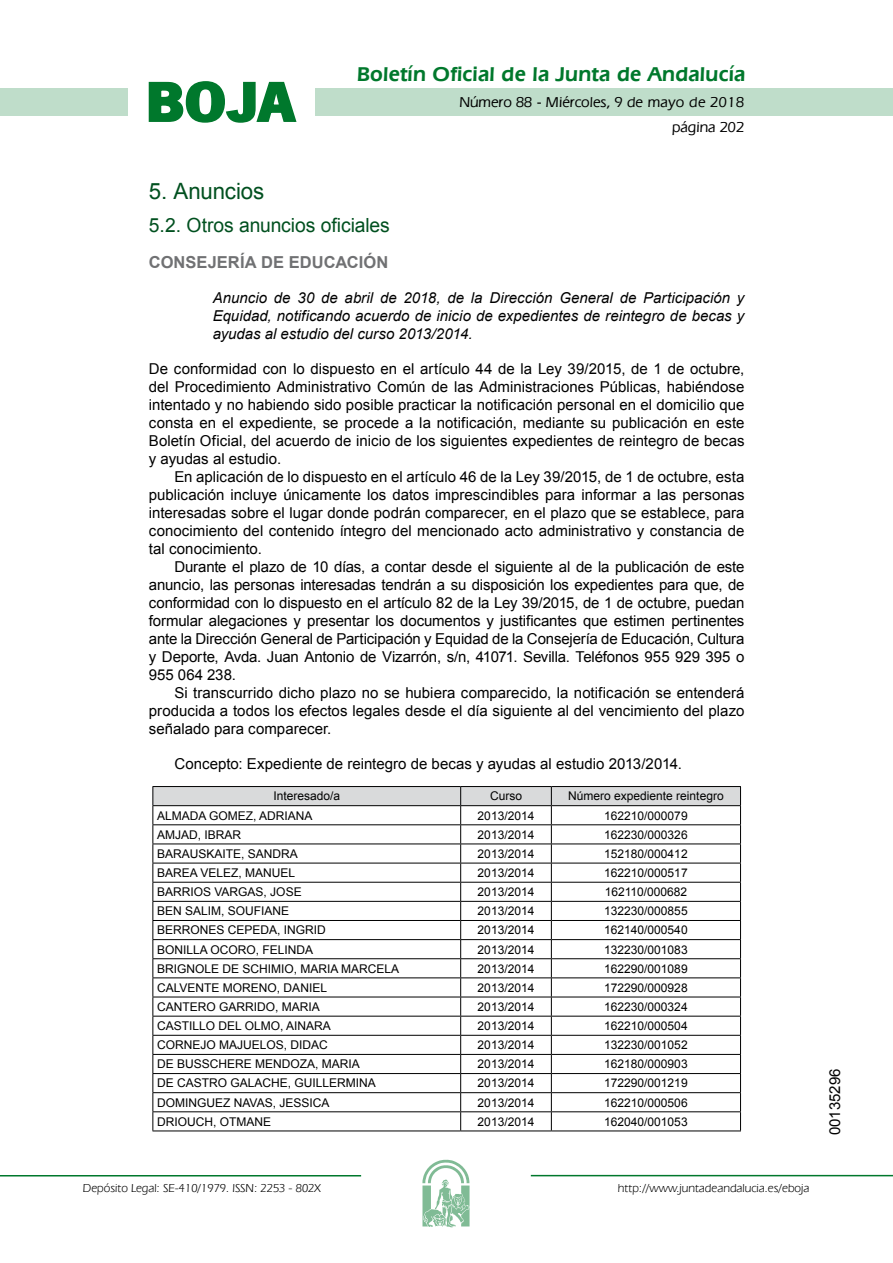
<style>
.page{position:relative;width:893px;height:1263px;background:#fff}
.page>*{position:absolute;margin:0;border:0;box-sizing:border-box;transform-origin:0 0}
.t1{font:700 57.75px "News Got T";color:#00782c;scale:1.14 1}
.t2{font:22.5px "Arial";letter-spacing:-.005em;color:#00501f}
.t3{font:600 21px "Eras IT Cby BT";letter-spacing:.01em;color:#00782c}
.t4{font:19.5px "Arial";letter-spacing:-.005em;color:#00501f}
.t5{font:700 16.5px "Arial";letter-spacing:.005em;color:#707173}
.t6{font:15px/18px "Arial";color:#000;text-align:justify}
.t7{font:italic 15px/18px "Arial";color:#000;text-align:justify}
.t8{font:500 15px/24.5px "Eras IT Cby BT";color:#000;text-align:right}
.t9{font:12px "Arial";color:#000}
.t10{font:12px "Eras IT Cby BT";color:#000}
</style>
<div class="page">
<div style="left:315px;top:88px;width:577px;height:28px;background:#bfddca"></div>
<div style="left:0;top:88px;width:128px;height:28px;background:#bfddca"></div>
<hr style="left:0;top:1175px;width:361px;height:2px;background:#00782c">
<svg style="left:422px;top:1159px;width:47px;height:68px"></svg>
<hr style="left:531px;top:1175px;width:361px;height:1px;background:#00782c">
<svg style="left:148px;top:81px;width:149px;height:42px"></svg>
<hr style="left:152px;top:786px;width:308px;height:1px;background:#000">
<hr style="left:460px;top:786px;width:91px;height:1px;background:#000">
<hr style="left:551px;top:786px;width:190px;height:1px;background:#000">
<svg style="left:152px;top:787px;width:589px;height:344px"></svg>
<hr style="left:152px;top:1131px;width:308px;height:1px;background:#000">
<hr style="left:460px;top:1131px;width:91px;height:1px;background:#000">
<hr style="left:551px;top:1131px;width:190px;height:1px;background:#000">
<h1 class="t1" style="left:145px;top:68px;width:133px">BOJA</h1>
<h3 class="t3" style="left:357px;top:62px;width:390px">Boletín Oficial de la Junta de Andalucía</h3>
<p class="t8" style="left:459px;top:90px;width:286px">Número 88 - Miércoles, 9 de mayo de 2018 página 202</p>
<h2 class="t2" style="left:149px;top:177px;width:117px">5. Anuncios</h2>
<h3 class="t4" style="left:149px;top:212px;width:242px">5.2. Otros anuncios oficiales</h3>
<p class="t5" style="left:149px;top:251px;width:241px">CONSEJERÍA DE EDUCACIÓN</p>
<p class="t7" style="left:213px;top:289px;width:533px">Anuncio de 30 de abril de 2018, de la Dirección General de Participación y Equidad, notificando acuerdo de inicio de expedientes de reintegro de becas y ayudas al estudio del curso 2013/2014.</p>
<p class="t6" style="left:149px;top:360px;width:597px">De conformidad con lo dispuesto en el artículo 44 de la Ley 39/2015, de 1 de octubre, del Procedimiento Administrativo Común de las Administraciones Públicas, habiéndose intentado y no habiendo sido posible practicar la notificación personal en el domicilio que consta en el expediente, se procede a la notificación, mediante su publicación en este Boletín Oficial, del acuerdo de inicio de los siguientes expedientes de reintegro de becas y ayudas al estudio.</p>
<p class="t6" style="left:149px;top:468px;width:597px;text-indent:26px">En aplicación de lo dispuesto en el artículo 46 de la Ley 39/2015, de 1 de octubre, esta publicación incluye únicamente los datos imprescindibles para informar a las personas interesadas sobre el lugar donde podrán comparecer, en el plazo que se establece, para conocimiento del contenido íntegro del mencionado acto administrativo y constancia de tal conocimiento.</p>
<p class="t6" style="left:149px;top:558px;width:597px;text-indent:26px">Durante el plazo de 10 días, a contar desde el siguiente al de la publicación de este anuncio, las personas interesadas tendrán a su disposición los expedientes para que, de conformidad con lo dispuesto en el artículo 82 de la Ley 39/2015, de 1 de octubre, puedan formular alegaciones y presentar los documentos y justificantes que estimen pertinentes ante la Dirección General de Participación y Equidad de la Consejería de Educación, Cultura y Deporte, Avda. Juan Antonio de Vizarrón, s/n, 41071. Sevilla. Teléfonos 955 929 395 o 955 064 238.</p>
<p class="t6" style="left:149px;top:684px;width:597px;text-indent:26px">Si transcurrido dicho plazo no se hubiera comparecido, la notificación se entenderá producida a todos los efectos legales desde el día siguiente al del vencimiento del plazo señalado para comparecer.</p>
<p class="t6" style="left:174px;top:755px;width:509px">Concepto: Expediente de reintegro de becas y ayudas al estudio 2013/2014.</p>
<p class="t9" style="left:273px;top:788px;width:68px">Interesado/a</p>
<p class="t9" style="left:490px;top:788px;width:34px">Curso</p>
<p class="t9" style="left:568px;top:788px;width:157px">Número expediente reintegro</p>
<p class="t9" style="left:157px;top:808px;width:157px">ALMADA GOMEZ, ADRIANA</p>
<p class="t9" style="left:477px;top:808px;width:58px">2013/2014</p>
<p class="t9" style="left:604px;top:808px;width:85px">162210/000079</p>
<p class="t9" style="left:157px;top:827px;width:86px">AMJAD, IBRAR</p>
<p class="t9" style="left:477px;top:827px;width:58px">2013/2014</p>
<p class="t9" style="left:604px;top:827px;width:85px">162230/000326</p>
<p class="t9" style="left:157px;top:846px;width:142px">BARAUSKAITE, SANDRA</p>
<p class="t9" style="left:477px;top:846px;width:58px">2013/2014</p>
<p class="t9" style="left:604px;top:846px;width:85px">152180/000412</p>
<p class="t9" style="left:157px;top:865px;width:140px">BAREA VELEZ, MANUEL</p>
<p class="t9" style="left:477px;top:865px;width:58px">2013/2014</p>
<p class="t9" style="left:604px;top:865px;width:85px">162210/000517</p>
<p class="t9" style="left:157px;top:884px;width:146px">BARRIOS VARGAS, JOSE</p>
<p class="t9" style="left:477px;top:884px;width:58px">2013/2014</p>
<p class="t9" style="left:604px;top:884px;width:84px">162110/000682</p>
<p class="t9" style="left:157px;top:903px;width:134px">BEN SALIM, SOUFIANE</p>
<p class="t9" style="left:477px;top:903px;width:58px">2013/2014</p>
<p class="t9" style="left:604px;top:903px;width:85px">132230/000855</p>
<p class="t9" style="left:157px;top:922px;width:170px">BERRONES CEPEDA, INGRID</p>
<p class="t9" style="left:477px;top:922px;width:58px">2013/2014</p>
<p class="t9" style="left:604px;top:922px;width:85px">162140/000540</p>
<p class="t9" style="left:157px;top:941px;width:158px">BONILLA OCORO, FELINDA</p>
<p class="t9" style="left:477px;top:941px;width:58px">2013/2014</p>
<p class="t9" style="left:604px;top:941px;width:85px">132230/001083</p>
<p class="t9" style="left:157px;top:961px;width:244px">BRIGNOLE DE SCHIMIO, MARIA MARCELA</p>
<p class="t9" style="left:477px;top:961px;width:58px">2013/2014</p>
<p class="t9" style="left:604px;top:961px;width:85px">162290/001089</p>
<p class="t9" style="left:157px;top:980px;width:171px">CALVENTE MORENO, DANIEL</p>
<p class="t9" style="left:477px;top:980px;width:58px">2013/2014</p>
<p class="t9" style="left:604px;top:980px;width:85px">172290/000928</p>
<p class="t9" style="left:157px;top:999px;width:164px">CANTERO GARRIDO, MARIA</p>
<p class="t9" style="left:477px;top:999px;width:58px">2013/2014</p>
<p class="t9" style="left:604px;top:999px;width:85px">162230/000324</p>
<p class="t9" style="left:157px;top:1018px;width:175px">CASTILLO DEL OLMO, AINARA</p>
<p class="t9" style="left:477px;top:1018px;width:58px">2013/2014</p>
<p class="t9" style="left:604px;top:1018px;width:85px">162210/000504</p>
<p class="t9" style="left:157px;top:1037px;width:172px">CORNEJO MAJUELOS, DIDAC</p>
<p class="t9" style="left:477px;top:1037px;width:58px">2013/2014</p>
<p class="t9" style="left:604px;top:1037px;width:85px">132230/001052</p>
<p class="t9" style="left:157px;top:1056px;width:204px">DE BUSSCHERE MENDOZA, MARIA</p>
<p class="t9" style="left:477px;top:1056px;width:58px">2013/2014</p>
<p class="t9" style="left:604px;top:1056px;width:85px">162180/000903</p>
<p class="t9" style="left:157px;top:1075px;width:220px">DE CASTRO GALACHE, GUILLERMINA</p>
<p class="t9" style="left:477px;top:1075px;width:58px">2013/2014</p>
<p class="t9" style="left:604px;top:1075px;width:85px">172290/001219</p>
<p class="t9" style="left:157px;top:1095px;width:174px">DOMINGUEZ NAVAS, JESSICA</p>
<p class="t9" style="left:477px;top:1095px;width:58px">2013/2014</p>
<p class="t9" style="left:604px;top:1095px;width:85px">162210/000506</p>
<p class="t9" style="left:157px;top:1114px;width:116px">DRIOUCH, OTMANE</p>
<p class="t9" style="left:477px;top:1114px;width:58px">2013/2014</p>
<p class="t9" style="left:604px;top:1114px;width:85px">162040/001053</p>
<p class="t10" style="left:83px;top:1181px;width:239px">Depósito Legal: SE-410/1979. ISSN: 2253 - 802X</p>
<p class="t10" style="left:618px;top:1181px;width:193px">http://www.juntadeandalucia.es/eboja</p>
<p class="t6" style="left:826px;top:1135px;width:68px;rotate:-90deg">00135296</p>
</div>
